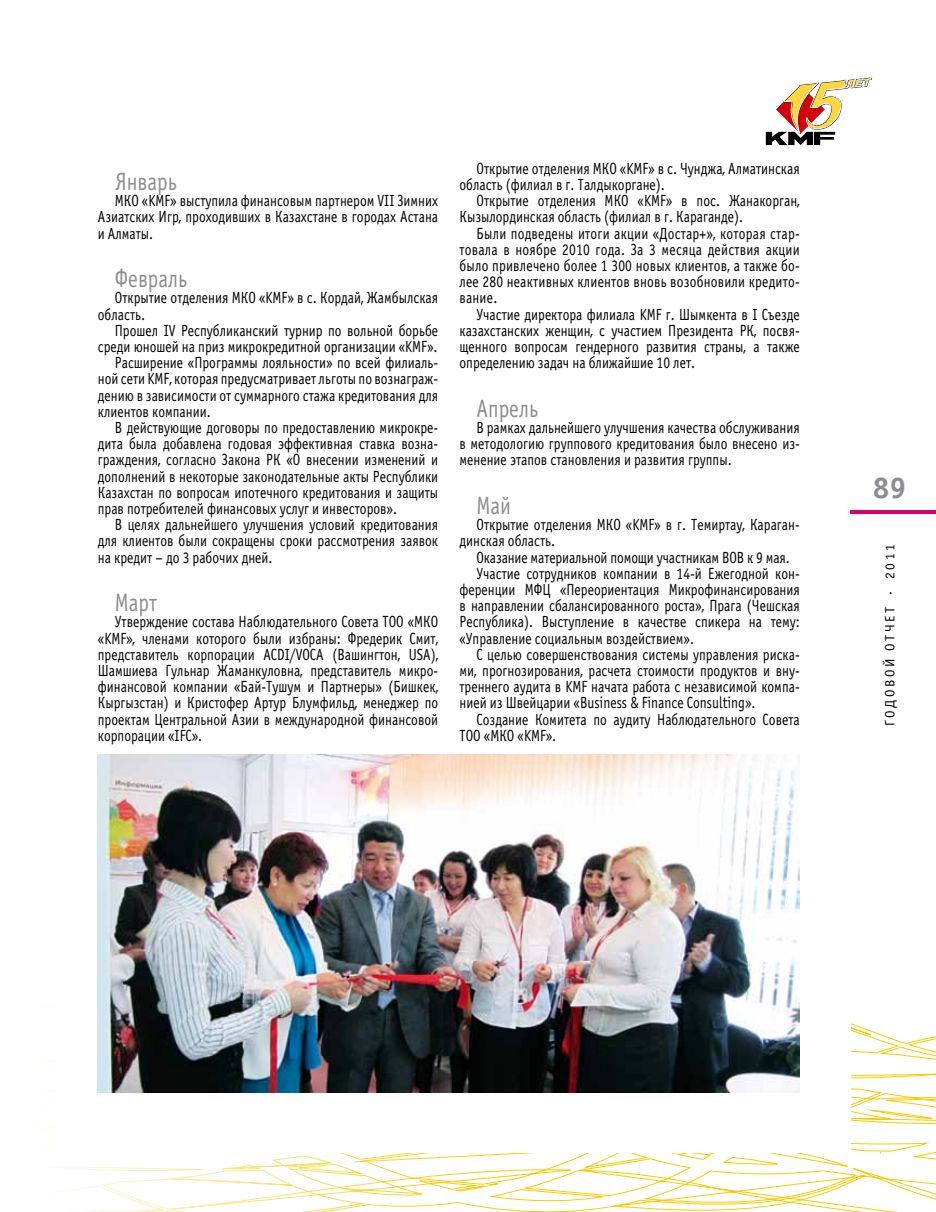
<style>
.page{position:relative;width:936px;height:1212px;background:#fff}
.page>*{position:absolute;margin:0;border:0;box-sizing:border-box;transform-origin:0 0}
.t1{font:700 30px "DS Officina Sans";color:#8d8c90}
.t2{font:25.2px "DS Officina Sans";color:#8d8c90;scale:.83 1}
.t3{font:16.2px/16.2px "DS Officina Sans";color:#000;text-align:justify;scale:.83 1}
.t4{font:13.5px "DS Officina Sans";letter-spacing:.185em;color:#000}
</style>
<div class="page">
<svg style="left:765px;top:77px;width:107px;height:68px"></svg>
<svg style="left:44px;top:987px;width:891px;height:225px"></svg>
<div style="left:55px;top:989px;width:795px;height:163px;background:#fff"></div>
<hr style="left:850px;top:510px;width:85px;height:4px;background:#da0074">
<img style="left:98px;top:755px;width:701px;height:338px">
<h2 class="t2" style="left:115px;top:168px;width:76px">Январь</h2>
<p class="t3" style="left:98px;top:193px;width:411px;text-indent:17px">МКО «KMF» выступила финансовым партнером VII Зимних Азиатских Игр, проходивших в Казахстане в городах Астана и Алматы.</p>
<h2 class="t2" style="left:115px;top:265px;width:89px">Февраль</h2>
<p class="t3" style="left:98px;top:290px;width:411px;text-indent:17px">Открытие отделения МКО «KMF» в с. Кордай, Жамбылская область.</p>
<p class="t3" style="left:115px;top:323px;width:391px">Прошел IV Республиканский турнир по вольной борьбе</p>
<p class="t3" style="left:98px;top:339px;width:411px">среди юношей на приз микрокредитной организации «KMF».</p>
<p class="t3" style="left:115px;top:355px;width:391px">Расширение «Программы лояльности» по всей филиаль-</p>
<p class="t3" style="left:98px;top:371px;width:410px">ной сети KMF, которая предусматривает льготы по вознаграж-</p>
<p class="t3" style="left:98px;top:387px;width:411px">дению в зависимости от суммарного стажа кредитования для</p>
<p class="t3" style="left:98px;top:404px;width:137px">клиентов компании.</p>
<p class="t3" style="left:115px;top:420px;width:391px">В действующие договоры по предоставлению микрокре-</p>
<p class="t3" style="left:98px;top:436px;width:410px">дита была добавлена годовая эффективная ставка возна-</p>
<p class="t3" style="left:98px;top:452px;width:411px">граждения, согласно Закона РК «О внесении изменений и</p>
<p class="t3" style="left:98px;top:468px;width:411px">дополнений в некоторые законодательные акты Республики</p>
<p class="t3" style="left:98px;top:485px;width:411px">Казахстан по вопросам ипотечного кредитования и защиты</p>
<p class="t3" style="left:98px;top:501px;width:362px">прав потребителей финансовых услуг и инвесторов».</p>
<p class="t3" style="left:115px;top:517px;width:391px">В целях дальнейшего улучшения условий кредитования</p>
<p class="t3" style="left:98px;top:533px;width:411px">для клиентов были сокращены сроки рассмотрения заявок</p>
<p class="t3" style="left:98px;top:549px;width:212px">на кредит – до 3 рабочих дней.</p>
<h2 class="t2" style="left:115px;top:589px;width:52px">Март</h2>
<p class="t3" style="left:98px;top:614px;width:411px;text-indent:17px">Утверждение состава Наблюдательного Совета ТОО «МКО «KMF», членами которого были избраны: Фредерик Смит, представитель корпорации ACDI/VOCA (Вашингтон, USA), Шамшиева Гульнар Жаманкуловна, представитель микро&shy;финансовой компании «Бай-Тушум и Партнеры» (Бишкек, Кыргызстан) и Кристофер Артур Блумфильд, менеджер по проектам Центральной Азии в международной финансовой корпорации «IFC».</p>
<p class="t3" style="left:459px;top:161px;width:411px;text-indent:17px">Открытие отделения МКО «KMF» в с. Чунджа, Алматинская область (филиал в г. Талдыкоргане).</p>
<p class="t3" style="left:459px;top:193px;width:411px;text-indent:17px">Открытие отделения МКО «KMF» в пос. Жанакорган,<br>Кызылординская область (филиал в г. Караганде).</p>
<p class="t3" style="left:459px;top:225px;width:411px;text-indent:17px">Были подведены итоги акции «Достар+», которая стар&shy;товала в ноябре 2010 года. За 3 месяца действия акции было привлечено более 1 300 новых клиентов, а также бо&shy;лее 280 неактивных клиентов вновь возобновили кредито&shy;вание.</p>
<p class="t3" style="left:459px;top:306px;width:411px;text-indent:17px">Участие директора филиала KMF г. Шымкента в I Съезде казахстанских женщин, с участием Президента РК, посвя&shy;щенного вопросам гендерного развития страны, а также определению задач на ближайшие 10 лет.</p>
<h2 class="t2" style="left:476px;top:395px;width:76px">Апрель</h2>
<p class="t3" style="left:459px;top:420px;width:411px;text-indent:17px">В рамках дальнейшего улучшения качества обслуживания в методологию группового кредитования было внесено из&shy;менение этапов становления и развития группы.</p>
<h2 class="t2" style="left:476px;top:492px;width:43px">Май</h2>
<p class="t3" style="left:459px;top:517px;width:411px;text-indent:17px">Открытие отделения МКО «KMF» в г. Темиртау, Караган&shy;динская область.</p>
<p class="t3" style="left:476px;top:549px;width:379px">Оказание материальной помощи участникам ВОВ к 9 мая.</p>
<p class="t3" style="left:476px;top:566px;width:391px">Участие сотрудников компании в 14-й Ежегодной кон-</p>
<p class="t3" style="left:459px;top:582px;width:411px">ференции МФЦ «Переориентация Микрофинансирования</p>
<p class="t3" style="left:459px;top:598px;width:411px">в направлении сбалансированного роста», Прага (Чешская</p>
<p class="t3" style="left:459px;top:614px;width:411px">Республика). Выступление в качестве спикера на тему:</p>
<p class="t3" style="left:459px;top:630px;width:284px">«Управление социальным воздействием».</p>
<p class="t3" style="left:476px;top:647px;width:391px">С целью совершенствования системы управления риска-</p>
<p class="t3" style="left:459px;top:663px;width:411px">ми, прогнозирования, расчета стоимости продуктов и вну-</p>
<p class="t3" style="left:459px;top:679px;width:411px">треннего аудита в KMF начата работа с независимой компа-</p>
<p class="t3" style="left:459px;top:695px;width:358px">нией из Швейцарии «Business &amp; Finance Consulting».</p>
<p class="t3" style="left:476px;top:711px;width:391px">Создание Комитета по аудиту Наблюдательного Совета</p>
<p class="t3" style="left:459px;top:728px;width:118px">ТОО «МКО «KMF».</p>
<h1 class="t1" style="left:872px;top:471px;width:35px">89</h1>
<p class="t4" style="left:882px;top:726px;width:183px;rotate:-90deg">ГОДОВОЙ ОТЧЕТ . 2011</p>
</div>
